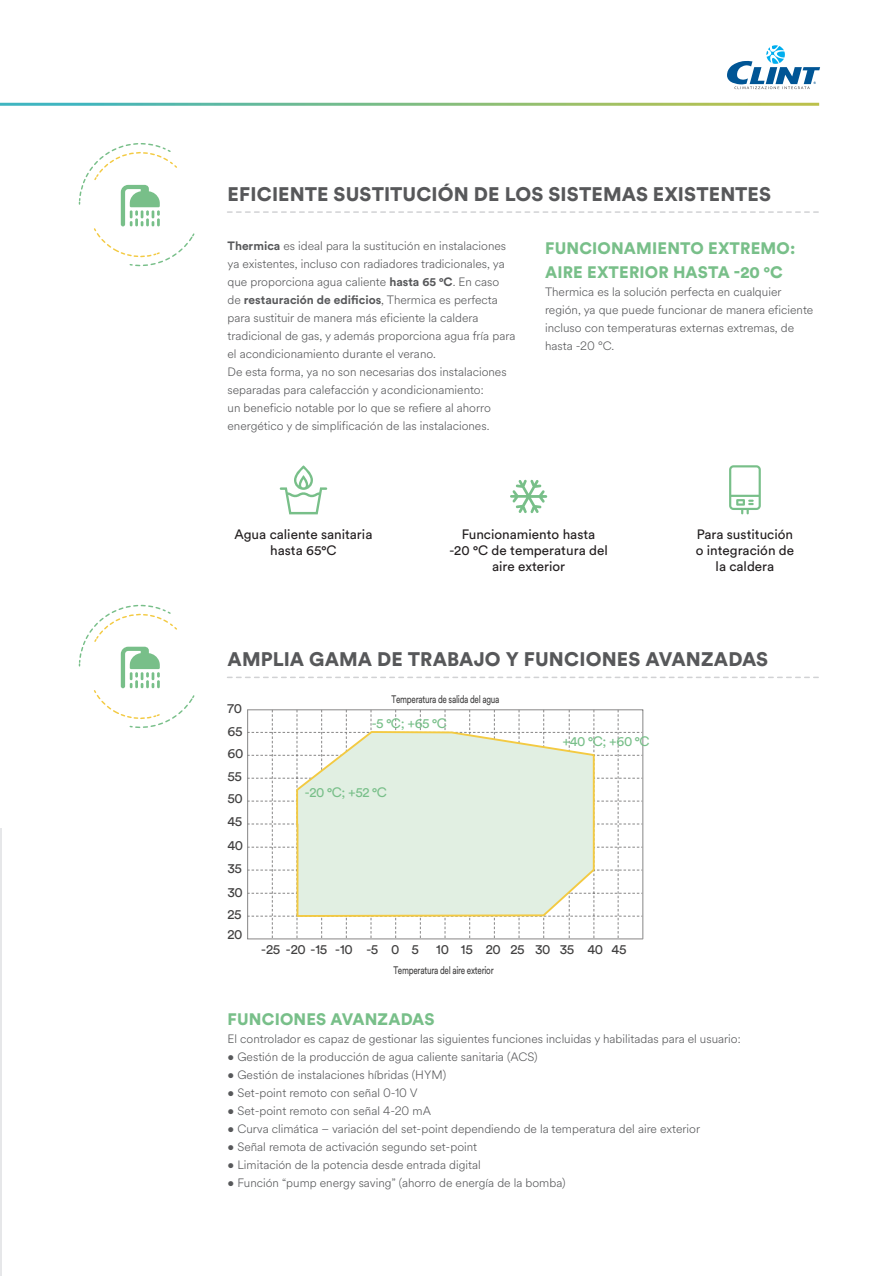
<style>
.page{position:relative;width:895px;height:1276px;background:#fff}
.page>*{position:absolute;margin:0;border:0;box-sizing:border-box;transform-origin:0 0}
.t1{font:900 19.5px "Circular Std";letter-spacing:.005em;color:#57585a}
.t2{font:900 16.5px/24px "Circular Std";letter-spacing:.01em;color:#78bf89}
.t3{font:13.5px/16.2px "Circular Std";color:#231f20;text-align:center}
.t4{font:13.5px/22.5px "Circular";letter-spacing:-.03em;color:#414040;text-align:justify}
.t5{font:13.5px "Circular";letter-spacing:-.03em;color:#78bf89}
.t6{font:300 12px/18px "Circular Spotify Text";color:#57585a}
.t7{font:700 12px "Circular Std";color:#57585a}
.t8{font:10.8px "Circular";letter-spacing:-.03em;color:#414040;scale:.75 1}
.s1{font-family:"Circular Std";font-weight:700}
.s2{font-family:"Circular Spotify Text";font-weight:300}
</style>
<div class="page">
<svg style="left:727px;top:45px;width:92px;height:44px"></svg>
<hr style="left:0;top:829px;width:2px;height:447px;background:#e6e7e9">
<svg style="left:227px;top:211px;width:590px;height:2px"></svg>
<svg style="left:227px;top:676px;width:590px;height:2px"></svg>
<svg style="left:248px;top:710px;width:394px;height:228px"></svg>
<hr style="left:247px;top:710px;width:1px;height:229px;background:#878686">
<hr style="left:247px;top:938px;width:395px;height:1px;background:#878686">
<hr style="left:642px;top:710px;width:1px;height:229px;background:#878686">
<hr style="left:247px;top:709px;width:396px;height:1px;background:#878686">
<svg style="left:295px;top:730px;width:300px;height:188px;background:#e3eedf"></svg>
<svg style="left:78px;top:143px;width:117px;height:124px"></svg>
<svg style="left:78px;top:604px;width:117px;height:124px"></svg>
<svg style="left:279px;top:465px;width:48px;height:49px"></svg>
<svg style="left:510px;top:480px;width:37px;height:33px"></svg>
<svg style="left:729px;top:465px;width:31px;height:49px"></svg>
<h1 class="t1" style="left:227px;top:181px;width:544px">EFICIENTE SUSTITUCIÓN DE LOS SISTEMAS EXISTENTES</h1>
<p class="t6" style="left:227px;top:237px;width:280px"><span class="s1">Thermica</span> es ideal para la sustitución en instalaciones ya existentes, incluso con radiadores tradicionales, ya que proporciona agua caliente <span class="s1">hasta 65 °C</span>. En caso</p>
<p class="t7" style="left:227px;top:292px;width:272px"><span class="s2">de</span> restauración de edificios<span class="s2">, Thermica es perfecta</span></p>
<p class="t6" style="left:227px;top:309px;width:289px">para sustituir de manera más eficiente la caldera tradicional de gas, y además proporciona agua fría para el acondicionamiento durante el verano.<br>De esta forma, ya no son necesarias dos instalaciones separadas para calefacción y acondicionamiento:<br>un beneficio notable por lo que se refiere al ahorro energético y de simplificación de las instalaciones.</p>
<h2 class="t2" style="left:545px;top:236px;width:251px">FUNCIONAMIENTO EXTREMO:<br>AIRE EXTERIOR HASTA -20 °C</h2>
<p class="t6" style="left:544px;top:283px;width:270px">Thermica es la solución perfecta en cualquier región, ya que puede funcionar de manera eficiente incluso con temperaturas externas extremas, de hasta -20 °C.</p>
<p class="t3" style="left:234px;top:526px;width:139px">Agua caliente sanitaria hasta 65°C</p>
<p class="t3" style="left:449px;top:526px;width:160px">Funcionamiento hasta<br>-20 °C de temperatura del aire exterior</p>
<p class="t3" style="left:695px;top:526px;width:100px">Para sustitución o integración de la caldera</p>
<h1 class="t1" style="left:227px;top:646px;width:541px">AMPLIA GAMA DE TRABAJO Y FUNCIONES AVANZADAS</h1>
<p class="t4" style="left:227px;top:696px;width:17px">70<br>65<br>60<br>55<br>50<br>45</p>
<p class="t4" style="left:227px;top:833px;width:17px;line-height:23.4px">40<br>35<br>30</p>
<p class="t4" style="left:227px;top:903px;width:17px;line-height:20.5px">25<br>20</p>
<p class="t8" style="left:391px;top:692px;width:145px">Temperatura de salida del agua</p>
<p class="t5" style="left:371px;top:714px;width:77px">-5 °C; +65 °C</p>
<p class="t5" style="left:305px;top:783px;width:84px">-20 °C; +52 °C</p>
<p class="t5" style="left:562px;top:733px;width:89px">+40 °C; +60 °C</p>
<p class="t4" style="left:261px;top:937px;width:159px">-25 -20 -15 -10 -5 0 5</p>
<p class="t4" style="left:436px;top:937px;width:191px">10 15 20 25 30 35 40 45</p>
<p class="t8" style="left:393px;top:962px;width:135px">Temperatura del aire exterior</p>
<h2 class="t2" style="left:227px;top:1006px;width:208px">FUNCIONES AVANZADAS</h2>
<p class="t6" style="left:227px;top:1030px;width:514px">El controlador es capaz de gestionar las siguientes funciones incluidas y habilitadas para el usuario:</p>
<p class="t6" style="left:227px;top:1048px;width:311px">• Gestión de la producción de agua caliente sanitaria (ACS)</p>
<p class="t6" style="left:227px;top:1066px;width:220px">• Gestión de instalaciones híbridas (HYM)</p>
<p class="t6" style="left:227px;top:1084px;width:191px">• Set-point remoto con señal 0-10 V</p>
<p class="t6" style="left:227px;top:1102px;width:205px">• Set-point remoto con señal 4-20 mA</p>
<p class="t6" style="left:227px;top:1120px;width:474px">• Curva climática – variación del set-point dependiendo de la temperatura del aire exterior</p>
<p class="t6" style="left:227px;top:1138px;width:251px">• Señal remota de activación segundo set-point</p>
<p class="t6" style="left:227px;top:1156px;width:255px">• Limitación de la potencia desde entrada digital</p>
<p class="t6" style="left:227px;top:1174px;width:339px">• Función “pump energy saving” (ahorro de energía de la bomba)</p>
</div>
